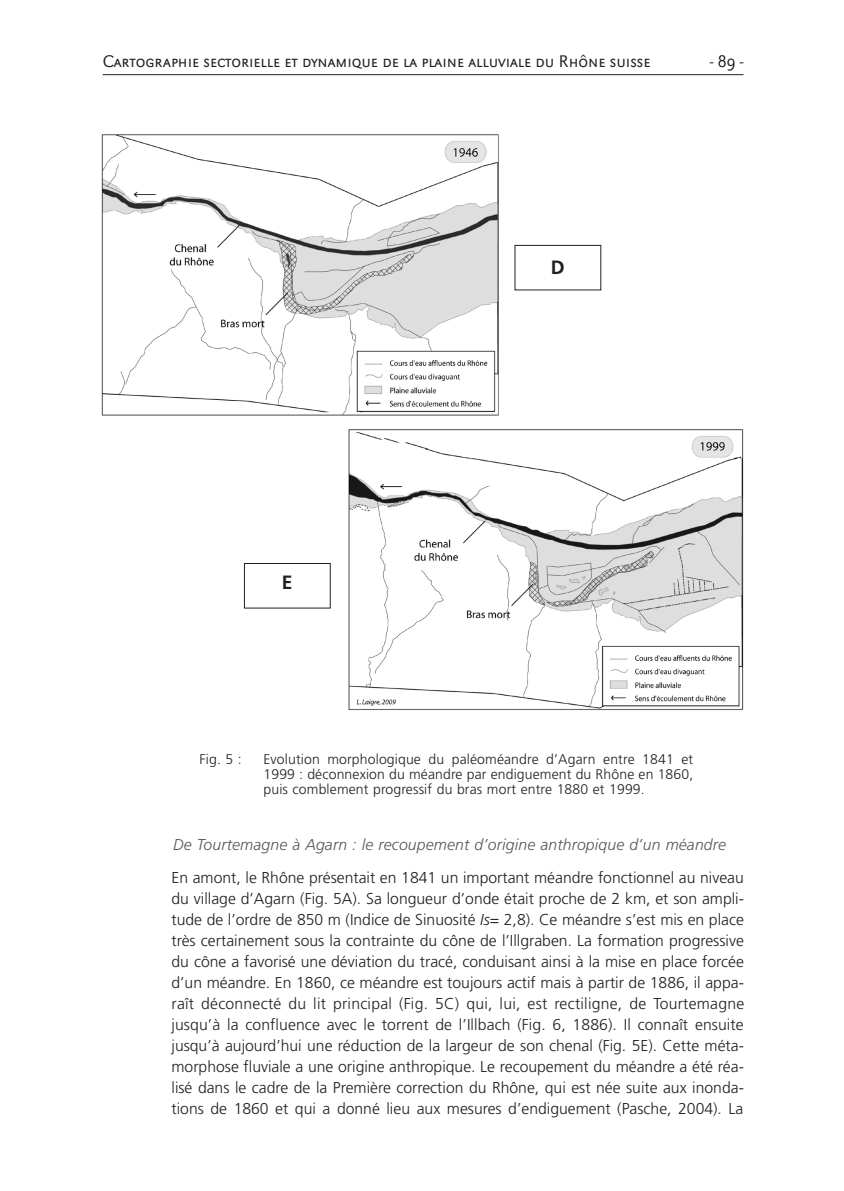
<style>
.page{position:relative;width:844px;height:1191px;background:#fff}
.page>*{position:absolute;margin:0;border:0;box-sizing:border-box;transform-origin:0 0}
.Texte{font:700 19.25px "Frutiger LT Std";color:#231f20}
.t1{font:300 17.5px "URW Grotesk SCT";color:#231f20}
.Texte-2{font:300 15.75px/21px "Frutiger LT Std";color:#231f20;text-align:justify}
.Titre_3{font:italic 300 15.75px "Frutiger LT Std";letter-spacing:.01em;color:#57585a}
.Légende{font:300 14px/14.9px "Frutiger LT Std";letter-spacing:.01em;color:#231f20;text-align:justify}
.s1{font-style:italic}
</style>
<div class="page">
<hr style="left:103px;top:74px;width:640px;height:1px;background:#231f20">
<img style="left:102px;top:134px;width:397px;height:281px">
<img style="left:348px;top:429px;width:396px;height:281px">
<div style="left:514px;top:245px;width:87px;height:45px;border:1px solid #231f20"></div>
<div style="left:244px;top:563px;width:87px;height:45px;border:1px solid #231f20"></div>
<p class="t1" style="left:103px;top:51px;width:549px">Cartographie sectorielle et dynamique de la plaine alluviale du Rhône suisse</p>
<p class="t1" style="left:710px;top:51px;width:35px">- 89 -</p>
<p class="Texte" style="left:282px;top:571px;width:12px">E</p>
<p class="Texte" style="left:551px;top:256px;width:15px">D</p>
<p class="Légende" style="left:199px;top:752px;width:44px">Fig. 5 :</p>
<p class="Légende" style="left:263px;top:752px;width:431px">Evolution morphologique du paléoméandre d’Agarn entre 1841 et 1999 : déconnexion du méandre par endiguement du Rhône en 1860, puis comblement progressif du bras mort entre 1880 et 1999.</p>
<p class="Titre_3" style="left:173px;top:835px;width:554px">De Tourtemagne à Agarn : le recoupement d’origine anthropique d’un méandre</p>
<p class="Texte-2" style="left:171px;top:867px;width:574px">En amont, le Rhône présentait en 1841 un important méandre fonctionnel au niveau du village d’Agarn (Fig. 5A). Sa longueur d’onde était proche de 2 km, et son ampli&shy;tude de l’ordre de 850 m (Indice de Sinuosité <span class="s1">Is</span>= 2,8). Ce méandre s’est mis en place très certainement sous la contrainte du cône de l’Illgraben. La formation progressive du cône a favorisé une déviation du tracé, conduisant ainsi à la mise en place forcée d’un méandre. En 1860, ce méandre est toujours actif mais à partir de 1886, il appa&shy;raît déconnecté du lit principal (Fig. 5C) qui, lui, est rectiligne, de Tourtemagne jusqu’à la confluence avec le torrent de l’Illbach (Fig. 6, 1886). Il connaît ensuite jusqu’à aujourd’hui une réduction de la largeur de son chenal (Fig. 5E). Cette méta&shy;morphose fluviale a une origine anthropique. Le recoupement du méandre a été réa&shy;lisé dans le cadre de la Première correction du Rhône, qui est née suite aux inonda&shy;tions de 1860 et qui a donné lieu aux mesures d’endiguement (Pasche, 2004). La</p>
</div>
